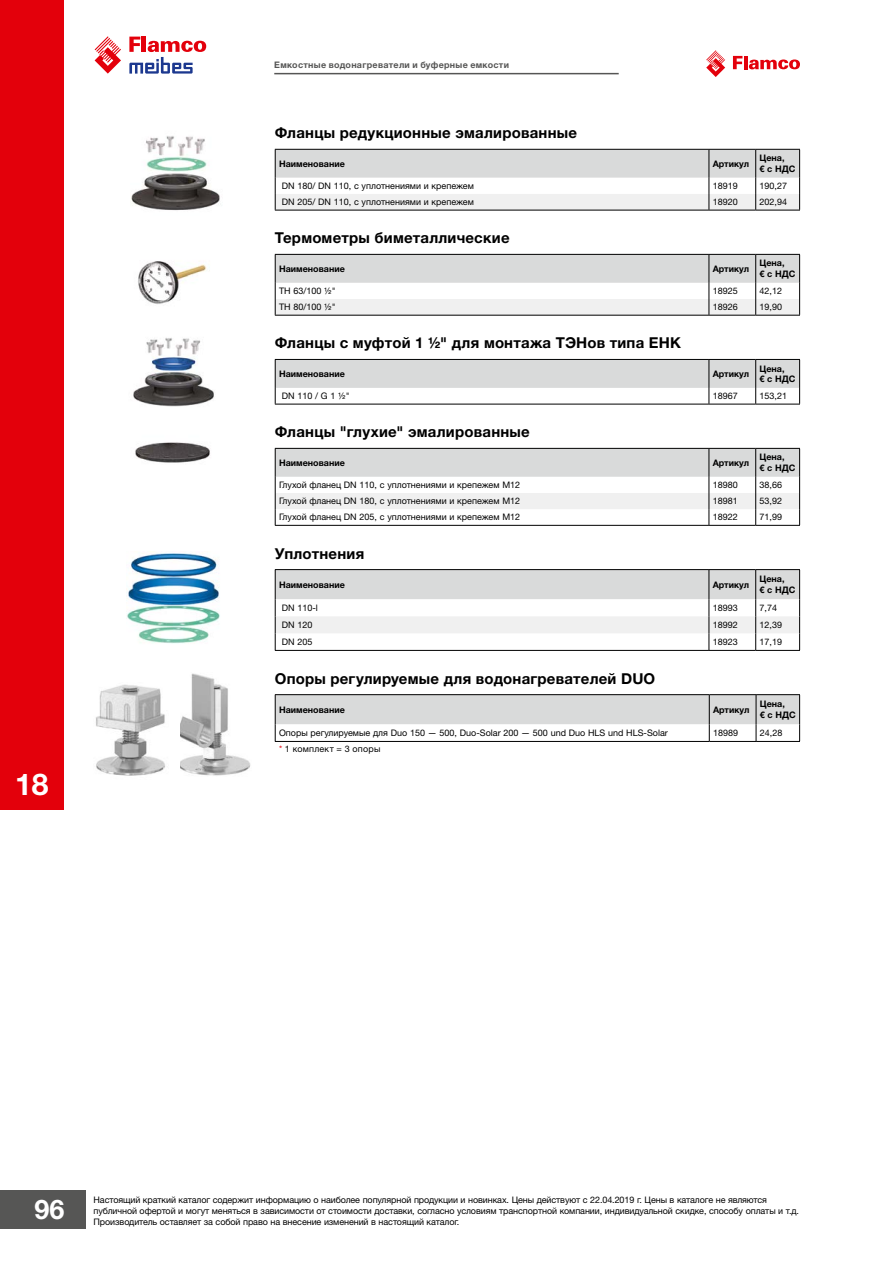
<style>
.page{position:relative;width:893px;height:1263px;background:#fff}
.page>*{position:absolute;margin:0;border:0;box-sizing:border-box;transform-origin:0 0}
.t1{font:700 30px "Helvetica Neue LTW1 G";color:#fff}
.t2{font:700 27px "Helvetica Neue LTW1 G";color:#fff}
.t3{font:700 15px "Helvetica Neue LTW1 G";letter-spacing:.015em;color:#000}
.t4{font:9px/11.2px "Helvetica Neue LTW1 G";letter-spacing:-.01em;color:#000}
.t5{font:700 9px/10.8px "Helvetica Neue LTW1 G";color:#000}
.t6{font:700 9px "Helvetica Neue LTW1 G";letter-spacing:.03em;color:#565655}
.t7{font:9px "Helvetica Neue LTW1 G";letter-spacing:.025em;color:#000}
.s1{color:#e3000b}
</style>
<div class="page">
<div style="left:0;top:1191px;width:85px;height:38px;background:#565655"></div>
<hr style="left:274px;top:73px;width:345px;height:1px;background:#565655">
<div style="left:0;top:0;width:64px;height:809px;background:#e3000b"></div>
<svg style="left:733px;top:56px;width:67px;height:13px"></svg>
<svg style="left:706px;top:50px;width:19px;height:27px"></svg>
<svg style="left:129px;top:37px;width:77px;height:37px"></svg>
<svg style="left:95px;top:36px;width:26px;height:38px"></svg>
<img style="left:131px;top:136px;width:89px;height:75px">
<img style="left:138px;top:261px;width:69px;height:43px">
<img style="left:133px;top:338px;width:81px;height:69px">
<img style="left:135px;top:442px;width:75px;height:21px">
<svg style="left:275px;top:149px;width:525px;height:61px"></svg>
<hr style="left:275px;top:210px;width:434px;height:1px;background:#000">
<hr style="left:709px;top:210px;width:47px;height:1px;background:#000">
<hr style="left:756px;top:210px;width:44px;height:1px;background:#000">
<svg style="left:275px;top:254px;width:525px;height:61px"></svg>
<hr style="left:275px;top:315px;width:434px;height:1px;background:#000">
<hr style="left:709px;top:315px;width:47px;height:1px;background:#000">
<hr style="left:756px;top:315px;width:44px;height:1px;background:#000">
<svg style="left:275px;top:359px;width:525px;height:45px"></svg>
<hr style="left:275px;top:404px;width:434px;height:1px;background:#000">
<hr style="left:709px;top:404px;width:47px;height:1px;background:#000">
<hr style="left:756px;top:404px;width:44px;height:1px;background:#000">
<svg style="left:275px;top:448px;width:525px;height:77px"></svg>
<hr style="left:275px;top:525px;width:434px;height:1px;background:#000">
<hr style="left:709px;top:525px;width:47px;height:1px;background:#000">
<hr style="left:756px;top:525px;width:44px;height:1px;background:#000">
<hr style="left:275px;top:569px;width:434px;height:1px;background:#000">
<hr style="left:709px;top:569px;width:47px;height:1px;background:#000">
<hr style="left:756px;top:569px;width:44px;height:1px;background:#000">
<svg style="left:275px;top:570px;width:525px;height:80px"></svg>
<hr style="left:275px;top:650px;width:434px;height:1px;background:#000">
<hr style="left:709px;top:650px;width:47px;height:1px;background:#000">
<hr style="left:756px;top:650px;width:44px;height:1px;background:#000">
<hr style="left:275px;top:694px;width:434px;height:1px;background:#000">
<hr style="left:709px;top:694px;width:47px;height:1px;background:#000">
<hr style="left:756px;top:694px;width:44px;height:1px;background:#000">
<svg style="left:275px;top:695px;width:525px;height:46px"></svg>
<hr style="left:275px;top:741px;width:434px;height:1px;background:#000">
<hr style="left:709px;top:741px;width:47px;height:1px;background:#000">
<hr style="left:756px;top:741px;width:44px;height:1px;background:#000">
<img style="left:127px;top:551px;width:93px;height:93px">
<img style="left:96px;top:684px;width:69px;height:92px">
<img style="left:180px;top:673px;width:71px;height:103px">
<h1 class="t1" style="left:15px;top:766px;width:35px">18</h1>
<p class="t6" style="left:274px;top:59px;width:236px">Емкостные водонагреватели и буферные емкости</p>
<h3 class="t3" style="left:275px;top:124px;width:304px">Фланцы редукционные эмалированные</h3>
<p class="t5" style="left:279px;top:158px;width:67px">Наименование</p>
<p class="t5" style="left:713px;top:158px;width:38px">Артикул</p>
<p class="t5" style="left:759px;top:153px;width:37px">Цена,<br>€ с НДС</p>
<p class="t4" style="left:282px;top:180px;width:194px">DN 180/ DN 110, с уплотнениями и крепежем</p>
<p class="t4" style="left:713px;top:180px;width:27px">18919</p>
<p class="t4" style="left:759px;top:180px;width:29px">190,27</p>
<p class="t4" style="left:282px;top:196px;width:194px">DN 205/ DN 110, с уплотнениями и крепежем</p>
<p class="t4" style="left:713px;top:196px;width:27px">18920</p>
<p class="t4" style="left:759px;top:196px;width:29px">202,94</p>
<h3 class="t3" style="left:275px;top:229px;width:236px">Термометры биметаллические</h3>
<p class="t5" style="left:279px;top:263px;width:67px">Наименование</p>
<p class="t5" style="left:713px;top:263px;width:38px">Артикул</p>
<p class="t5" style="left:759px;top:258px;width:37px">Цена,<br>€ с НДС</p>
<p class="t4" style="left:279px;top:285px;width:58px">TH 63/100 1/2"</p>
<p class="t4" style="left:713px;top:285px;width:27px">18925</p>
<p class="t4" style="left:759px;top:285px;width:24px">42,12</p>
<p class="t4" style="left:279px;top:301px;width:58px">TH 80/100 1/2"</p>
<p class="t4" style="left:713px;top:301px;width:27px">18926</p>
<p class="t4" style="left:759px;top:301px;width:24px">19,90</p>
<h3 class="t3" style="left:275px;top:334px;width:408px">Фланцы с муфтой 1 1/2" для монтажа ТЭНов типа EHK</h3>
<p class="t5" style="left:279px;top:368px;width:67px">Наименование</p>
<p class="t5" style="left:713px;top:368px;width:38px">Артикул</p>
<p class="t5" style="left:759px;top:363px;width:37px">Цена,<br>€ с НДС</p>
<p class="t4" style="left:282px;top:390px;width:69px">DN 110 / G 1 1/2"</p>
<p class="t4" style="left:713px;top:390px;width:27px">18967</p>
<p class="t4" style="left:759px;top:390px;width:29px">153,21</p>
<h3 class="t3" style="left:275px;top:423px;width:256px">Фланцы "глухие" эмалированные</h3>
<p class="t5" style="left:279px;top:457px;width:67px">Наименование</p>
<p class="t5" style="left:713px;top:457px;width:38px">Артикул</p>
<p class="t5" style="left:759px;top:452px;width:37px">Цена,<br>€ с НДС</p>
<p class="t4" style="left:279px;top:479px;width:243px">Глухой фланец DN 110, с уплотнениями и крепежем М12</p>
<p class="t4" style="left:713px;top:479px;width:27px">18980</p>
<p class="t4" style="left:759px;top:479px;width:24px">38,66</p>
<p class="t4" style="left:279px;top:495px;width:243px">Глухой фланец DN 180, с уплотнениями и крепежем М12</p>
<p class="t4" style="left:713px;top:495px;width:27px">18981</p>
<p class="t4" style="left:759px;top:495px;width:24px">53,92</p>
<p class="t4" style="left:279px;top:512px;width:243px">Глухой фланец DN 205, с уплотнениями и крепежем М12</p>
<p class="t4" style="left:713px;top:512px;width:27px">18922</p>
<p class="t4" style="left:759px;top:512px;width:24px">71,99</p>
<h3 class="t3" style="left:275px;top:544px;width:91px">Уплотнения</h3>
<p class="t5" style="left:279px;top:579px;width:67px">Наименование</p>
<p class="t5" style="left:713px;top:579px;width:38px">Артикул</p>
<p class="t5" style="left:759px;top:574px;width:37px">Цена,<br>€ с НДС</p>
<p class="t4" style="left:282px;top:602px;width:38px">DN 110-l</p>
<p class="t4" style="left:713px;top:602px;width:27px">18993</p>
<p class="t4" style="left:759px;top:602px;width:19px">7,74</p>
<p class="t4" style="left:282px;top:619px;width:32px">DN 120</p>
<p class="t4" style="left:713px;top:619px;width:27px">18992</p>
<p class="t4" style="left:759px;top:619px;width:24px">12,39</p>
<p class="t4" style="left:282px;top:636px;width:32px">DN 205</p>
<p class="t4" style="left:713px;top:636px;width:27px">18923</p>
<p class="t4" style="left:759px;top:636px;width:24px">17,19</p>
<h3 class="t3" style="left:275px;top:669px;width:382px">Опоры регулируемые для водонагревателей DUO</h3>
<p class="t5" style="left:279px;top:704px;width:67px">Наименование</p>
<p class="t5" style="left:713px;top:704px;width:38px">Артикул</p>
<p class="t5" style="left:760px;top:699px;width:37px">Цена,<br>€ с НДС</p>
<p class="t4" style="left:279px;top:727px;width:390px">Опоры регулируемые для Duo 150 — 500, Duo-Solar 200 — 500 und Duo HLS und HLS-Solar</p>
<p class="t4" style="left:713px;top:727px;width:27px">18989</p>
<p class="t4" style="left:760px;top:727px;width:24px">24,28</p>
<p class="t7" style="left:279px;top:743px;width:103px"><span class="s1">*</span> 1 комплект = 3 опоры</p>
<h2 class="t2" style="left:35px;top:1193px;width:32px">96</h2>
<p class="t4" style="left:94px;top:1194px;width:707px">Настоящий краткий каталог содержит информацию о наиболее популярной продукции и новинках. Цены действуют с 22.04.2019 г. Цены в каталоге не являются публичной офертой и могут меняться в зависимости от стоимости доставки, согласно условиям транспортной компании, индивидуальной скидке, способу оплаты и т.д.</p>
<p class="t4" style="left:94px;top:1216px;width:367px">Производитель оставляет за собой право на внесение изменений в настоящий каталог.</p>
</div>
